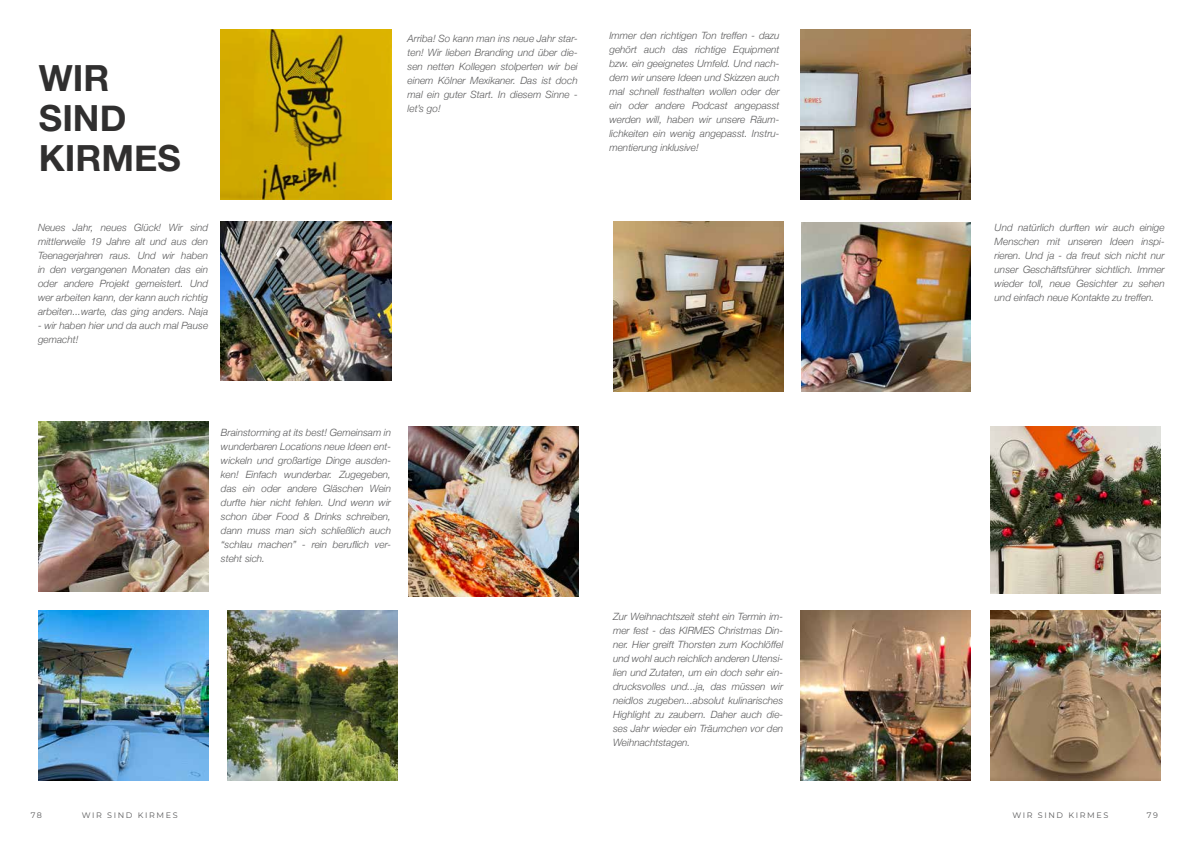
<style>
.page{position:relative;width:1191px;height:842px;background:#fff}
.page>*{position:absolute;margin:0;border:0;box-sizing:border-box;transform-origin:0 0}
.t1{font:700 36px/40px "Helvetica Neue";color:#302f2f}
.t2{font:italic 300 10px/14px "Helvetica Neue";color:#5a5a5b;text-align:justify}
.t3{font:8px "Montserrat";letter-spacing:.2em;color:#5a5a5b}
</style>
<div class="page">
<img style="left:801px;top:30px;width:170px;height:170px">
<img style="left:38px;top:610px;width:170px;height:170px">
<img style="left:221px;top:222px;width:170px;height:159px">
<img style="left:39px;top:422px;width:169px;height:170px">
<img style="left:221px;top:30px;width:170px;height:170px">
<img style="left:227px;top:610px;width:171px;height:170px">
<img style="left:613px;top:222px;width:170px;height:170px">
<img style="left:801px;top:610px;width:170px;height:170px">
<img style="left:408px;top:427px;width:171px;height:170px">
<img style="left:990px;top:610px;width:170px;height:170px">
<img style="left:801px;top:222px;width:170px;height:170px">
<img style="left:990px;top:427px;width:170px;height:167px">
<h1 class="t1" style="left:39px;top:59px;width:143px">WIR<br>SIND<br>KIRMES</h1>
<p class="t2" style="left:38px;top:220px;width:172px">Neues Jahr, neues Glück! Wir sind mittlerweile 19 Jahre alt und aus den Teenagerjahren raus. Und wir haben in den vergangenen Monaten das ein oder andere Projekt gemeistert. Und wer arbeiten kann, der kann auch richtig arbeiten...warte, das ging anders. Naja</p>
<p class="t2" style="left:38px;top:318px;width:172px">- wir haben hier und da auch mal Pause gemacht!</p>
<p class="t2" style="left:407px;top:31px;width:172px">Arriba! So kann man ins neue Jahr star&shy;ten! Wir lieben Branding und über die&shy;sen netten Kollegen stolperten wir bei einem Kölner Mexikaner. Das ist doch mal ein guter Start. In diesem Sinne - let’s go!</p>
<p class="t2" style="left:609px;top:28px;width:172px">Immer den richtigen Ton treffen - dazu gehört auch das richtige Equipment bzw. ein geeignetes Umfeld. Und nach&shy;dem wir unsere Ideen und Skizzen auch mal schnell festhalten wollen oder der ein oder andere Podcast angepasst werden will, haben wir unsere Räum&shy;lichkeiten ein wenig angepasst. Instru&shy;mentierung inklusive!</p>
<p class="t2" style="left:221px;top:425px;width:172px">Brainstorming at its best! Gemeinsam in wunderbaren Locations neue Ideen ent&shy;wickeln und großartige Dinge ausden&shy;ken! Einfach wunderbar. Zugegeben, das ein oder andere Gläschen Wein durfte hier nicht fehlen. Und wenn wir schon über Food &amp; Drinks schreiben, dann muss man sich schließlich auch “schlau machen” - rein beruflich ver&shy;steht sich.</p>
<p class="t2" style="left:613px;top:608px;width:172px">Zur Weihnachtszeit steht ein Termin im&shy;mer fest - das KIRMES Christmas Din&shy;ner. Hier greift Thorsten zum Kochlöffel und wohl auch reichlich anderen Utensi&shy;lien und Zutaten, um ein doch sehr ein&shy;drucksvolles und...ja, das müssen wir neidlos zugeben...absolut kulinarisches Highlight zu zaubern. Daher auch die&shy;ses Jahr wieder ein Träumchen vor den Weihnachtstagen.</p>
<p class="t2" style="left:994px;top:220px;width:172px">Und natürlich durften wir auch einige Menschen mit unseren Ideen inspi&shy;rieren. Und ja - da freut sich nicht nur unser Geschäftsführer sichtlich. Immer wieder toll, neue Gesichter zu sehen und einfach neue Kontakte zu treffen.</p>
<p class="t3" style="left:31px;top:809px;width:13px">78</p>
<p class="t3" style="left:82px;top:809px;width:97px">WIR SIND KIRMES</p>
<p class="t3" style="left:1012px;top:809px;width:97px">WIR SIND KIRMES</p>
<p class="t3" style="left:1146px;top:809px;width:13px">79</p>
</div>
